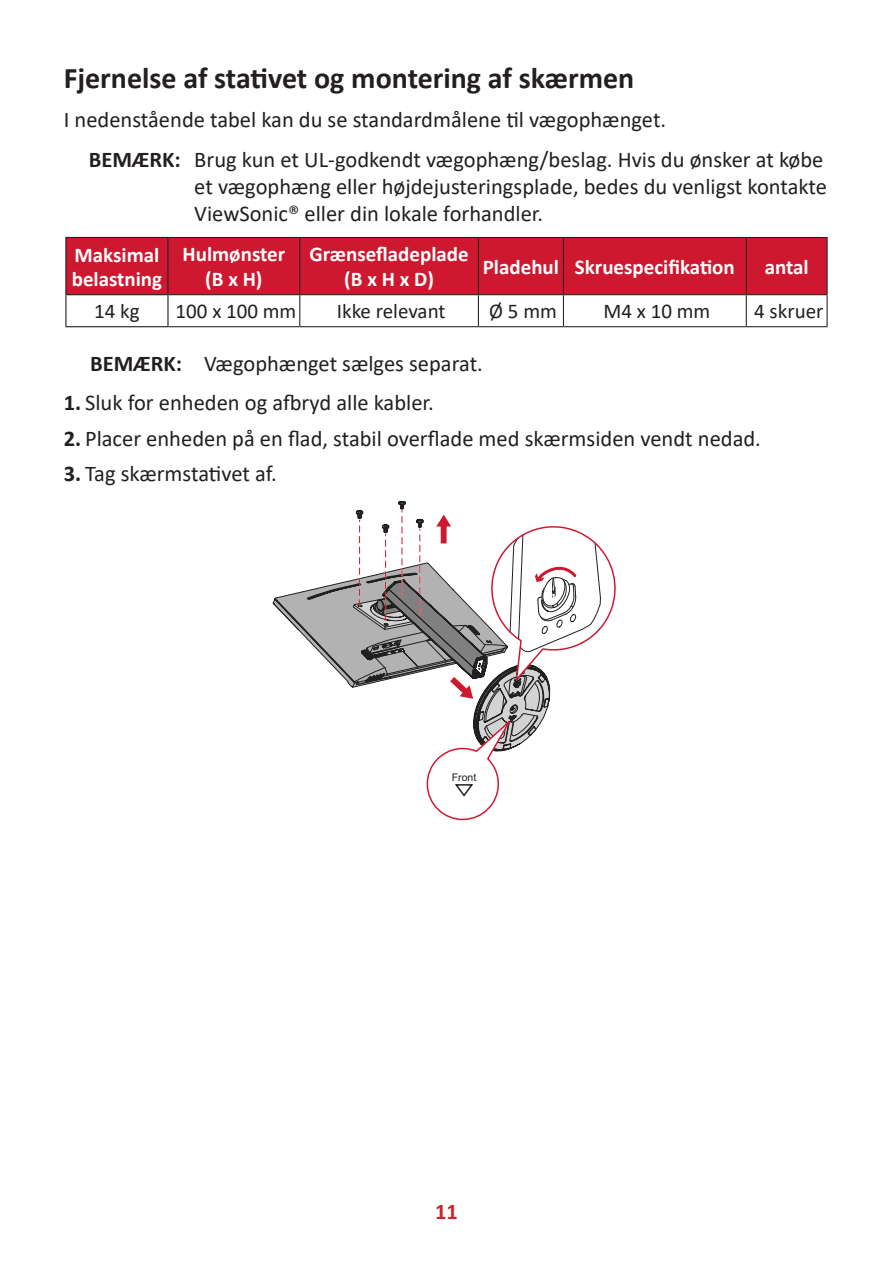
<style>
.page{position:relative;width:893px;height:1263px;background:#fff}
.page>*{position:absolute;margin:0;border:0;box-sizing:border-box;transform-origin:0 0}
.t1{font:700 30px "Calibri";color:#231f20}
.t2{font:22.5px/39.8px "Calibri";color:#231f20}
.t3{font:700 22.5px "Calibri";color:#d1232a}
.t4{font:700 21px/25.2px "Calibri";color:#fff;text-align:center}
.t5{font:21px "Calibri";color:#231f20}
.t6{font:10.5px "Arial";color:#231f20}
.s1{font-weight:700}
</style>
<div class="page">
<div style="left:66px;top:238px;width:760px;height:56px;background:#ce182f"></div>
<hr style="left:169px;top:237px;width:131px;height:1px;background:#231f20">
<hr style="left:300px;top:237px;width:178px;height:1px;background:#231f20">
<hr style="left:299px;top:238px;width:1px;height:56px;background:#231f20">
<hr style="left:478px;top:237px;width:85px;height:1px;background:#231f20">
<hr style="left:478px;top:238px;width:1px;height:56px;background:#231f20">
<hr style="left:563px;top:237px;width:183px;height:1px;background:#231f20">
<hr style="left:563px;top:238px;width:1px;height:56px;background:#231f20">
<hr style="left:746px;top:237px;width:82px;height:1px;background:#231f20">
<hr style="left:746px;top:238px;width:1px;height:56px;background:#231f20">
<hr style="left:826px;top:238px;width:2px;height:56px;background:#231f20">
<hr style="left:169px;top:294px;width:131px;height:1px;background:#231f20">
<hr style="left:300px;top:294px;width:178px;height:1px;background:#231f20">
<hr style="left:299px;top:295px;width:1px;height:31px;background:#231f20">
<hr style="left:478px;top:294px;width:85px;height:1px;background:#231f20">
<hr style="left:478px;top:295px;width:1px;height:31px;background:#231f20">
<hr style="left:563px;top:294px;width:183px;height:1px;background:#231f20">
<hr style="left:563px;top:295px;width:1px;height:31px;background:#231f20">
<hr style="left:746px;top:294px;width:82px;height:1px;background:#231f20">
<hr style="left:746px;top:295px;width:1px;height:31px;background:#231f20">
<hr style="left:826px;top:295px;width:2px;height:31px;background:#231f20">
<hr style="left:169px;top:326px;width:131px;height:1px;background:#231f20">
<hr style="left:300px;top:326px;width:178px;height:1px;background:#231f20">
<hr style="left:478px;top:326px;width:85px;height:1px;background:#231f20">
<hr style="left:563px;top:326px;width:183px;height:1px;background:#231f20">
<hr style="left:746px;top:326px;width:82px;height:1px;background:#231f20">
<hr style="left:65px;top:237px;width:104px;height:1px;background:#231f20">
<hr style="left:65px;top:238px;width:1px;height:56px;background:#231f20">
<hr style="left:167px;top:238px;width:2px;height:56px;background:#231f20">
<hr style="left:65px;top:294px;width:104px;height:1px;background:#231f20">
<hr style="left:65px;top:295px;width:1px;height:31px;background:#231f20">
<hr style="left:167px;top:295px;width:2px;height:31px;background:#231f20">
<hr style="left:65px;top:326px;width:104px;height:1px;background:#231f20">
<svg style="left:273px;top:501px;width:343px;height:320px"></svg>
<h1 class="t1" style="left:64px;top:57px;width:572px">Fjernelse af stativet og montering af skærmen</h1>
<p class="t2" style="left:89px;top:99px;width:736px;text-indent:-25px">I nedenstående tabel kan du se standardmålene til vægophænget.<br><span class="s1">BEMÆRK:</span> Brug kun et UL-godkendt vægophæng/beslag. Hvis du ønsker at købe</p>
<p class="t2" style="left:194px;top:172px;width:634px;line-height:27px">et vægophæng eller højdejusteringsplade, bedes du venligst kontakte<br>ViewSonic® eller din lokale forhandler.</p>
<p class="t4" style="left:72px;top:242px;width:92px;line-height:24px;text-align:left">Maksimal belastning</p>
<p class="t4" style="left:183px;top:241px;width:104px">Hulmønster (B x H)</p>
<p class="t4" style="left:309px;top:241px;width:161px">Grænsefladeplade (B x H x D)</p>
<p class="t4" style="left:483px;top:254px;width:254px">Pladehul Skruespecifikation</p>
<p class="t4" style="left:765px;top:254px;width:46px">antal</p>
<p class="t5" style="left:94px;top:297px;width:47px">14 kg</p>
<p class="t5" style="left:176px;top:297px;width:122px">100 x 100 mm</p>
<p class="t5" style="left:337px;top:297px;width:110px">Ikke relevant</p>
<p class="t5" style="left:489px;top:297px;width:69px">Ø 5 mm</p>
<p class="t5" style="left:604px;top:297px;width:108px">M4 x 10 mm</p>
<p class="t5" style="left:754px;top:297px;width:71px">4 skruer</p>
<p class="t2" style="left:90px;top:343px;width:394px"><span class="s1">BEMÆRK:</span> Vægophænget sælges separat.</p>
<p class="t2" style="left:64px;top:382px;width:372px"><span class="s1">1.</span> Sluk for enheden og afbryd alle kabler.</p>
<p class="t2" style="left:64px;top:418px;width:699px"><span class="s1">2.</span> Placer enheden på en flad, stabil overflade med skærmsiden vendt nedad.</p>
<p class="t2" style="left:64px;top:453px;width:215px"><span class="s1">3.</span> Tag skærmstativet af.</p>
<p class="t6" style="left:452px;top:770px;width:26px">Front</p>
<p class="t3" style="left:435px;top:1196px;width:24px">11</p>
</div>
